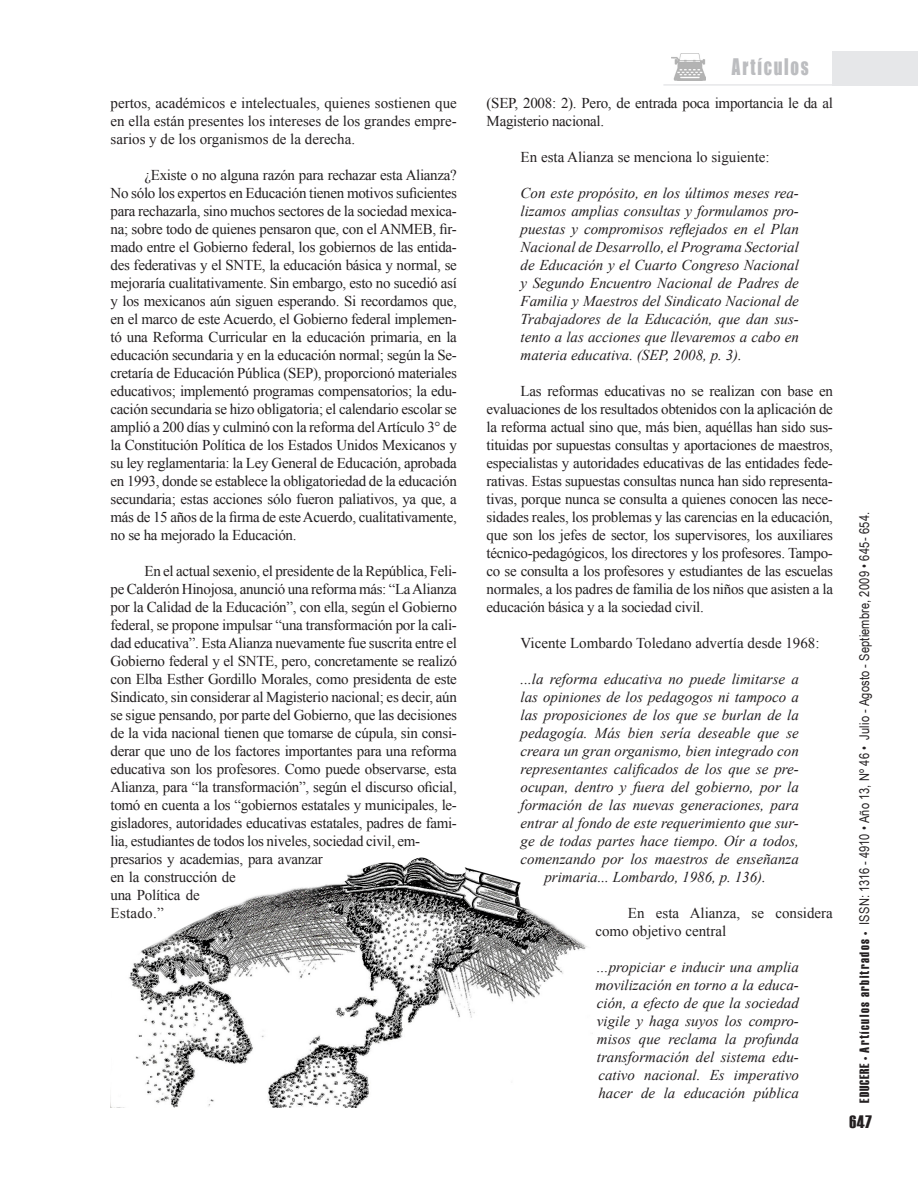
<style>
.page{position:relative;width:918px;height:1188px;background:#fff}
.page>*{position:absolute;margin:0;border:0;box-sizing:border-box;transform-origin:0 0}
.t1{font:21px "Impact";letter-spacing:.105em;color:#bcbdc0;scale:.8 1}
.t2{font:18px "Haettenschweiler";color:#231f20}
.TEXTO{font:15px/18px "Times New Roman";letter-spacing:-.02em;color:#231f20;text-align:justify}
.citas_en_texto{font:italic 15px/18px "Times New Roman";color:#231f20;text-align:justify}
.TEXTO-2{font:15px/18px "Times New Roman";color:#231f20}
.creditos{font:13.5px "Arial Narrow";letter-spacing:.015em;color:#231f20}
.s1{font-family:"Haettenschweiler"}
</style>
<div class="page">
<div style="left:833px;top:51px;width:85px;height:35px;background:#e6e7e9"></div>
<img style="left:671px;top:53px;width:34px;height:27px">
<hr style="left:663px;top:84px;width:170px;height:2px;background:#e6e7e9">
<img style="left:111px;top:857px;width:482px;height:251px">
<p class="TEXTO" style="left:111px;top:94px;width:348px">pertos, académicos e intelectuales, quienes sostienen que en ella están presentes los intereses de los grandes empre&shy;sarios y de los organismos de la derecha.</p>
<p class="TEXTO" style="left:111px;top:166px;width:348px;text-indent:34px">¿Existe o no alguna razón para rechazar esta Alianza?<br>No sólo los expertos en Educación tienen motivos suficientes para rechazarla, sino muchos sectores de la sociedad mexica&shy;na; sobre todo de quienes pensaron que, con el ANMEB, fir&shy;mado entre el Gobierno federal, los gobiernos de las entida&shy;des federativas y el SNTE, la educación básica y normal, se mejoraría cualitativamente. Sin embargo, esto no sucedió así y los mexicanos aún siguen esperando. Si recordamos que, en el marco de este Acuerdo, el Gobierno federal implemen&shy;tó una Reforma Curricular en la educación primaria, en la educación secundaria y en la educación normal; según la Se&shy;cretaría de Educación Pública (SEP), proporcionó materiales educativos; implementó programas compensatorios; la edu&shy;cación secundaria se hizo obligatoria; el calendario escolar se amplió a 200 días y culminó con la reforma del Artículo 3° de la Constitución Política de los Estados Unidos Mexicanos y su ley reglamentaria: la Ley General de Educación, aprobada en 1993, donde se establece la obligatoriedad de la educación secundaria; estas acciones sólo fueron paliativos, ya que, a más de 15 años de la firma de este Acuerdo, cualitativamente, no se ha mejorado la Educación.</p>
<p class="TEXTO" style="left:111px;top:562px;width:348px;text-align:left;text-indent:34px">En el actual sexenio, el presidente de la República, Feli&shy;pe Calderón Hinojosa, anunció una reforma más: “La Alianza por la Calidad de la Educación”, con ella, según el Gobierno federal, se propone impulsar “una transformación por la cali&shy;dad educativa”. Esta Alianza nuevamente fue suscrita entre el Gobierno federal y el SNTE, pero, concretamente se realizó con Elba Esther Gordillo Morales, como presidenta de este Sindicato, sin considerar al Magisterio nacional; es decir, aún se sigue pensando, por parte del Gobierno, que las decisiones de la vida nacional tienen que tomarse de cúpula, sin consi&shy;derar que uno de los factores importantes para una reforma educativa son los profesores. Como puede observarse, esta Alianza, para “la transformación”, según el discurso oficial, tomó en cuenta a los “gobiernos estatales y municipales, le&shy;gisladores, autoridades educativas estatales, padres de fami&shy;lia, estudiantes de todos los niveles, sociedad civil, em&shy;presarios y academias, para avanzar<br>en la construcción de<br>una Política de<br>Estado.”</p>
<h1 class="t1" style="left:732px;top:51px;width:98px">Artículos</h1>
<p class="TEXTO" style="left:487px;top:94px;width:348px">(SEP, 2008: 2). Pero, de entrada poca importancia le da al<br>Magisterio nacional.</p>
<p class="TEXTO-2" style="left:521px;top:148px;width:251px">En esta Alianza se menciona lo siguiente:</p>
<p class="citas_en_texto" style="left:521px;top:184px;width:280px">Con este propósito, en los últimos meses rea&shy;lizamos amplias consultas y formulamos pro&shy;puestas y compromisos reflejados en el Plan Nacional de Desarrollo, el Programa Sectorial de Educación y el Cuarto Congreso Nacional y Segundo Encuentro Nacional de Padres de Familia y Maestros del Sindicato Nacional de Trabajadores de la Educación, que dan sus&shy;tento a las acciones que llevaremos a cabo en materia educativa. (SEP, 2008, p. 3).</p>
<p class="TEXTO" style="left:487px;top:382px;width:348px;text-indent:34px">Las reformas educativas no se realizan con base en evaluaciones de los resultados obtenidos con la aplicación de la reforma actual sino que, más bien, aquéllas han sido sus&shy;tituidas por supuestas consultas y aportaciones de maestros, especialistas y autoridades educativas de las entidades fede&shy;rativas. Estas supuestas consultas nunca han sido representa&shy;tivas, porque nunca se consulta a quienes conocen las nece&shy;sidades reales, los problemas y las carencias en la educación, que son los jefes de sector, los supervisores, los auxiliares técnico-pedagógicos, los directores y los profesores. Tampo&shy;co se consulta a los profesores y estudiantes de las escuelas normales, a los padres de familia de los niños que asisten a la educación básica y a la sociedad civil.</p>
<p class="TEXTO-2" style="left:521px;top:634px;width:300px">Vicente Lombardo Toledano advertía desde 1968:</p>
<p class="citas_en_texto" style="left:521px;top:670px;width:280px">...la reforma educativa no puede limitarse a</p>
<p class="citas_en_texto" style="left:521px;top:688px;width:280px">las opiniones de los pedagogos ni tampoco a</p>
<p class="citas_en_texto" style="left:521px;top:706px;width:280px">las proposiciones de los que se burlan de la</p>
<p class="citas_en_texto" style="left:521px;top:724px;width:280px">pedagogía. Más bien sería deseable que se</p>
<p class="citas_en_texto" style="left:521px;top:742px;width:280px">creara un gran organismo, bien integrado con</p>
<p class="citas_en_texto" style="left:521px;top:760px;width:280px">representantes calificados de los que se pre-</p>
<p class="citas_en_texto" style="left:521px;top:778px;width:280px">ocupan, dentro y fuera del gobierno, por la</p>
<p class="citas_en_texto" style="left:521px;top:796px;width:280px">formación de las nuevas generaciones, para</p>
<p class="citas_en_texto" style="left:521px;top:814px;width:280px">entrar al fondo de este requerimiento que sur-</p>
<p class="citas_en_texto" style="left:521px;top:832px;width:280px">ge de todas partes hace tiempo. Oír a todos,</p>
<p class="citas_en_texto" style="left:521px;top:850px;width:280px">comenzando por los maestros de enseñanza</p>
<p class="citas_en_texto" style="left:544px;top:868px;width:223px">primaria... Lombardo, 1986, p. 136).</p>
<p class="TEXTO-2" style="left:595px;top:904px;width:239px;text-indent:33px">En esta Alianza, se considera como objetivo central</p>
<p class="citas_en_texto" style="left:595px;top:958px;width:205px">…propiciar e inducir una amplia movilización en torno a la educa&shy;ción, a efecto de que la sociedad vigile y haga suyos los compro&shy;misos que reclama la profunda transformación del sistema edu&shy;cativo nacional. Es imperativo hacer de la educación pública</p>
<p class="creditos" style="left:855px;top:1103px;width:592px;rotate:-90deg"><span class="s1">EDUCERE • Artículos arbitrados •</span> ISSN: 1316 - 4910 • Año 13, Nº 46 • Julio - Agosto - Septiembre, 2009 • 645- 654.</p>
<p class="t2" style="left:849px;top:1110px;width:24px">647</p>
</div>
